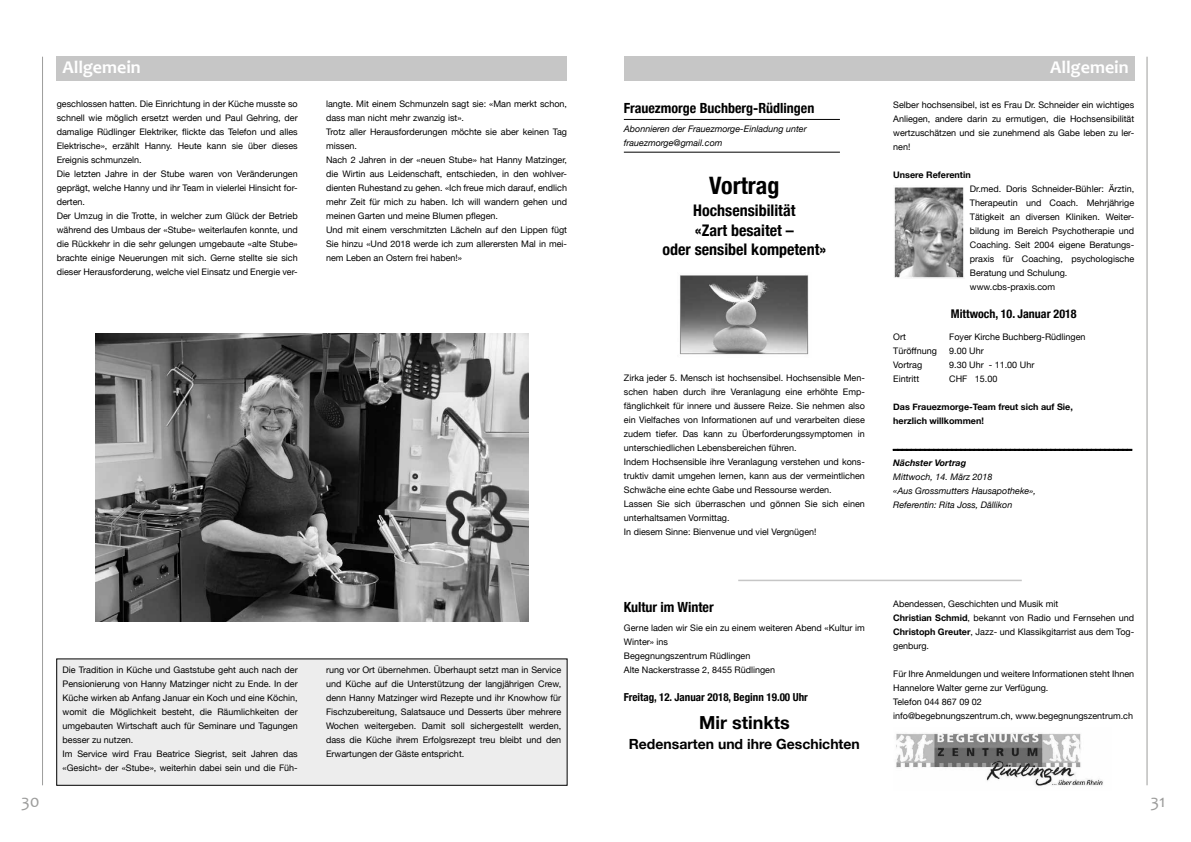
<style>
.page{position:relative;width:1191px;height:842px;background:#fff}
.page>*{position:absolute;margin:0;border:0;box-sizing:border-box;transform-origin:0 0}
.t1{font:700 condensed 24px "Helvetica Neue";color:#000}
.t2{font:700 18px "Candara";color:#fff}
.t3{font:700 18px "Helvetica Neue";color:#000}
.t4{font:18px "Candara";color:#9d9d9c}
.t5{font:700 condensed 16px/19.2px "Helvetica Neue";color:#000;text-align:center}
.t6{font:700 condensed 14px "Helvetica Neue";color:#000}
.t7{font:700 14px "Helvetica Neue";color:#000}
.t8{font:700 condensed 12px "Helvetica Neue";color:#000}
.t9{font:700 condensed 11px "Helvetica Neue";color:#000}
.t10{font:9px/14px "Helvetica Neue";color:#000}
.t11{font:italic 9px/14px "Helvetica Neue";color:#000}
.t12{font:700 9px/14px "Helvetica Neue";color:#000}
.t13{font:italic 700 9px "Helvetica Neue";color:#000}
.s1{font-weight:700}
</style>
<div class="page">
<hr style="left:42px;top:57px;width:1px;height:728px;background:#9d9d9c">
<hr style="left:1146px;top:57px;width:1px;height:728px;background:#9d9d9c">
<div style="left:57px;top:57px;width:510px;height:24px;background:#c6c6c6"></div>
<img style="left:96px;top:333px;width:432px;height:288px">
<div style="left:57px;top:659px;width:510px;height:126px;background:#ededed"></div>
<div style="left:624px;top:57px;width:510px;height:24px;background:#c6c6c6"></div>
<hr style="left:624px;top:119px;width:216px;height:1px;background:#000">
<hr style="left:624px;top:152px;width:216px;height:1px;background:#000">
<img style="left:680px;top:275px;width:129px;height:80px">
<svg style="left:893px;top:449px;width:238px;height:1px"></svg>
<img style="left:894px;top:187px;width:70px;height:91px">
<img style="left:896px;top:733px;width:207px;height:53px">
<hr style="left:738px;top:580px;width:283px;height:1px;background:#c6c6c6">
<h2 class="t2" style="left:62px;top:56px;width:80px">Allgemein</h2>
<p class="t10" style="left:57px;top:97px;width:242px">geschlossen hatten. Die Einrichtung in der Küche musste so schnell wie möglich ersetzt werden und Paul Gehring, der damalige Rüdlinger Elektriker, flickte das Telefon und alles Elektrische», erzählt Hanny. Heute kann sie über dieses Ereignis schmunzeln.<br>Die letzten Jahre in der Stube waren von Veränderungen geprägt, welche Hanny und ihr Team in vielerlei Hinsicht for&shy;derten.<br>Der Umzug in die Trotte, in welcher zum Glück der Betrieb während des Umbaus der «Stube» weiterlaufen konnte, und die Rückkehr in die sehr gelungen umgebaute «alte Stube» brachte einige Neuerungen mit sich. Gerne stellte sie sich dieser Herausforderung, welche viel Einsatz und Energie ver-</p>
<p class="t10" style="left:326px;top:97px;width:242px">langte. Mit einem Schmunzeln sagt sie: «Man merkt schon, dass man nicht mehr zwanzig ist».<br>Trotz aller Herausforderungen möchte sie aber keinen Tag missen.<br>Nach 2 Jahren in der «neuen Stube» hat Hanny Matzinger, die Wirtin aus Leidenschaft, entschieden, in den wohlver&shy;dienten Ruhestand zu gehen. «Ich freue mich darauf, endlich mehr Zeit für mich zu haben. Ich will wandern gehen und meinen Garten und meine Blumen pflegen.<br>Und mit einem verschmitzten Lächeln auf den Lippen fügt Sie hinzu «Und 2018 werde ich zum allerersten Mal in mei&shy;nem Leben an Ostern frei haben!»</p>
<p class="t10" style="left:63px;top:664px;width:237px">Die Tradition in Küche und Gaststube geht auch nach der Pensionierung von Hanny Matzinger nicht zu Ende. In der Küche wirken ab Anfang Januar ein Koch und eine Köchin, womit die Möglichkeit besteht, die Räumlichkeiten der umgebauten Wirtschaft auch für Seminare und Tagungen besser zu nutzen.<br>Im Service wird Frau Beatrice Siegrist, seit Jahren das «Gesicht» der «Stube», weiterhin dabei sein und die Füh-</p>
<p class="t10" style="left:326px;top:664px;width:237px;text-align:justify">rung vor Ort übernehmen. Überhaupt setzt man in Service und Küche auf die Unterstützung der langjährigen Crew, denn Hanny Matzinger wird Rezepte und ihr Knowhow für Fischzubereitung, Salatsauce und Desserts über mehrere Wochen weitergeben. Damit soll sichergestellt werden, dass die Küche ihrem Erfolgsrezept treu bleibt und den Erwartungen der Gäste entspricht.</p>
<h3 class="t6" style="left:624px;top:96px;width:192px">Frauezmorge Buchberg-Rüdlingen</h3>
<p class="t11" style="left:624px;top:123px;width:184px">Abonnieren der Frauezmorge-Einladung unter frauezmorge@gmail.com</p>
<h1 class="t1" style="left:709px;top:166px;width:72px">Vortrag</h1>
<h3 class="t5" style="left:662px;top:200px;width:165px">Hochsensibilität<br>«Zart besaitet –<br>oder sensibel kompetent»</h3>
<p class="t10" style="left:624px;top:371px;width:242px">Zirka jeder 5. Mensch ist hochsensibel. Hochsensible Men&shy;schen haben durch ihre Veranlagung eine erhöhte Emp&shy;fänglichkeit für innere und äussere Reize. Sie nehmen also ein Vielfaches von Informationen auf und verarbeiten diese zudem tiefer. Das kann zu Überforderungssymptomen in unterschiedlichen Lebensbereichen führen.<br>Indem Hochsensible ihre Veranlagung verstehen und kons&shy;truktiv damit umgehen lernen, kann aus der vermeintlichen Schwäche eine echte Gabe und Ressourse werden.<br>Lassen Sie sich überraschen und gönnen Sie sich einen unterhaltsamen Vormittag.<br>In diesem Sinne: Bienvenue und viel Vergnügen!</p>
<h3 class="t6" style="left:624px;top:595px;width:91px">Kultur im Winter</h3>
<p class="t10" style="left:624px;top:622px;width:242px">Gerne laden wir Sie ein zu einem weiteren Abend «Kultur im Winter» ins<br>Begegnungszentrum Rüdlingen<br>Alte Nackerstrasse 2, 8455 Rüdlingen</p>
<p class="t9" style="left:624px;top:688px;width:186px">Freitag, 12. Januar 2018, Beginn 19.00 Uhr</p>
<h2 class="t3" style="left:699px;top:709px;width:92px">Mir stinkts</h2>
<h3 class="t7" style="left:629px;top:733px;width:233px">Redensarten und ihre Geschichten</h3>
<h2 class="t2" style="left:1050px;top:56px;width:80px">Allgemein</h2>
<p class="t10" style="left:893px;top:98px;width:242px;text-align:justify">Selber hochsensibel, ist es Frau Dr. Schneider ein wichtiges Anliegen, andere darin zu ermutigen, die Hochsensibilität wertzuschätzen und sie zunehmend als Gabe leben zu ler&shy;nen!</p>
<p class="t12" style="left:893px;top:168px;width:79px">Unsere Referentin</p>
<p class="t10" style="left:970px;top:182px;width:166px">Dr.med. Doris Schneider-Bühler: Ärztin, Therapeutin und Coach. Mehrjährige Tätigkeit an diversen Kliniken. Weiter&shy;bildung im Bereich Psychotherapie und Coaching. Seit 2004 eigene Beratungs&shy;praxis für Coaching, psychologische Beratung und Schulung. www.cbs-praxis.com</p>
<h3 class="t8" style="left:950px;top:304px;width:127px">Mittwoch, 10. Januar 2018</h3>
<p class="t10" style="left:893px;top:331px;width:14px">Ort</p>
<p class="t10" style="left:949px;top:331px;width:138px">Foyer Kirche Buchberg-Rüdlingen</p>
<p class="t10" style="left:893px;top:345px;width:45px">Türöffnung</p>
<p class="t10" style="left:949px;top:345px;width:36px">9.00 Uhr</p>
<p class="t10" style="left:893px;top:359px;width:30px">Vortrag</p>
<p class="t10" style="left:949px;top:359px;width:87px">9.30 Uhr - 11.00 Uhr</p>
<p class="t10" style="left:893px;top:373px;width:28px">Eintritt</p>
<p class="t10" style="left:949px;top:373px;width:50px">CHF 15.00</p>
<p class="t12" style="left:893px;top:400px;width:181px">Das Frauezmorge-Team freut sich auf Sie, herzlich willkommen!</p>
<p class="t12" style="left:893px;top:442px;width:240px">–––––––––––––––––––––––––––––––––––––––––––––––––––––</p>
<p class="t13" style="left:893px;top:456px;width:75px">Nächster Vortrag</p>
<p class="t11" style="left:893px;top:471px;width:144px">Mittwoch, 14. März 2018<br>«Aus Grossmutters Hausapotheke»,<br>Referentin: Rita Joss, Dällikon</p>
<p class="t10" style="left:893px;top:597px;width:242px">Abendessen, Geschichten und Musik mit<br><span class="s1">Christian Schmid</span>, bekannt von Radio und Fernsehen und <span class="s1">Christoph Greuter</span>, Jazz- und Klassikgitarrist aus dem Tog&shy;genburg.</p>
<p class="t10" style="left:893px;top:667px;width:242px">Für Ihre Anmeldungen und weitere Informationen steht Ihnen Hannelore Walter gerne zur Verfügung.<br>Telefon 044 867 09 02<br>info@begebnungszentrum.ch, www.begegnungszentrum.ch</p>
<h2 class="t4" style="left:21px;top:790px;width:20px">30</h2>
<h2 class="t4" style="left:1150px;top:790px;width:17px">31</h2>
</div>
